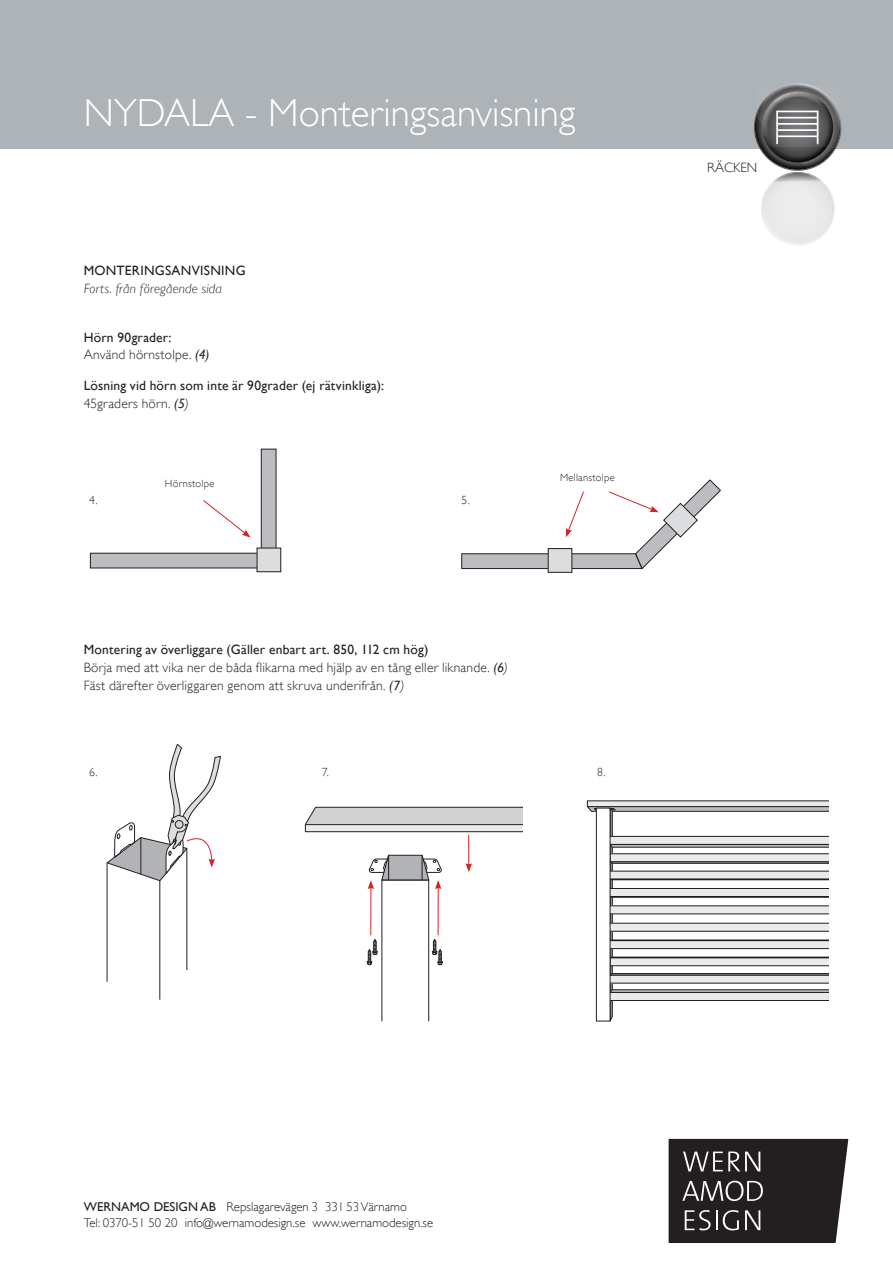
<style>
.page{position:relative;width:893px;height:1263px;background:#fff}
.page>*{position:absolute;margin:0;border:0;box-sizing:border-box;transform-origin:0 0}
.t1{font:39px "Gill Sans Alt One WGL Light";color:#fff}
.t2{font:300 13.5px "Gill Sans";letter-spacing:.015em;color:#231f20}
.t3{font:13.5px "Gill Sans";letter-spacing:.015em;color:#231f20}
.t4{font:italic 300 13.5px "Gill Sans";letter-spacing:.01em;color:#231f20}
.t5{font:300 12.75px/16.2px "Gill Sans";color:#231f20}
.t6{font:300 11.85px "Gill Sans";color:#231f20}
.t7{font:300 10.5px "Gill Sans";letter-spacing:.025em;color:#231f20}
.s1{font-weight:400;font-style:italic}
.s2{font-style:italic}
.s3{font-weight:400}
</style>
<div class="page">
<div style="left:0;top:0;width:893px;height:148px;background:#adb3b7"></div>
<svg style="left:669px;top:1139px;width:179px;height:104px;background:#383536"></svg>
<svg style="left:735px;top:83px;width:126px;height:162px"></svg>
<svg style="left:757px;top:86px;width:82px;height:82px"></svg>
<svg style="left:756px;top:86px;width:77px;height:61px"></svg>
<svg style="left:762px;top:103px;width:77px;height:61px;background:#616162"></svg>
<hr style="left:777px;top:111px;width:40px;height:1px;background:#fff">
<hr style="left:777px;top:117px;width:40px;height:1px;background:#fff">
<hr style="left:777px;top:123px;width:40px;height:2px;background:#fff">
<hr style="left:777px;top:129px;width:40px;height:2px;background:#fff">
<hr style="left:777px;top:135px;width:40px;height:2px;background:#fff">
<hr style="left:817px;top:111px;width:1px;height:33px;background:#fff">
<hr style="left:776px;top:111px;width:2px;height:33px;background:#fff">
<div style="left:548px;top:549px;width:24px;height:23px;background:#dcdddf"></div>
<svg style="left:461px;top:479px;width:260px;height:90px"></svg>
<div style="left:90px;top:553px;width:169px;height:15px;background:#bcbdc0"></div>
<div style="left:90px;top:553px;width:169px;height:15px;border:1px solid #231f20"></div>
<div style="left:261px;top:449px;width:15px;height:103px;background:#bcbdc0"></div>
<div style="left:261px;top:449px;width:15px;height:103px;border:1px solid #231f20"></div>
<svg style="left:203px;top:500px;width:48px;height:38px"></svg>
<div style="left:257px;top:548px;width:24px;height:24px;background:#dcdddf"></div>
<div style="left:257px;top:548px;width:24px;height:24px;border:1px solid #231f20"></div>
<hr style="left:107px;top:863px;width:1px;height:119px;background:#231f20">
<hr style="left:160px;top:881px;width:1px;height:119px;background:#231f20">
<hr style="left:187px;top:848px;width:1px;height:122px;background:#231f20">
<svg style="left:107px;top:744px;width:114px;height:137px"></svg>
<hr style="left:141px;top:837px;width:1px;height:37px;background:#231f20">
<svg style="left:305px;top:800px;width:524px;height:222px"></svg>
<div style="left:596px;top:808px;width:14px;height:213px;background:#fff"></div>
<div style="left:596px;top:808px;width:14px;height:213px;border:1px solid #231f20"></div>
<p class="t1" style="left:84px;top:87px;width:493px">NYDALA - Monteringsanvisning</p>
<p class="t3" style="left:84px;top:263px;width:164px">MONTERINGSANVISNING</p>
<p class="t4" style="left:84px;top:281px;width:140px">Forts. från föregående sida</p>
<p class="t3" style="left:84px;top:329px;width:89px">Hörn 90grader:</p>
<p class="t2" style="left:84px;top:347px;width:127px">Använd hörnstolpe. <span class="s1">(4)</span></p>
<p class="t3" style="left:84px;top:377px;width:302px">Lösning vid hörn som inte är 90grader (ej rätvinkliga):</p>
<p class="t2" style="left:84px;top:395px;width:107px">45graders hörn. <span class="s1">(5</span><span class="s2">)</span></p>
<p class="t7" style="left:165px;top:477px;width:51px">Hörnstolpe</p>
<p class="t6" style="left:89px;top:493px;width:10px">4.</p>
<p class="t6" style="left:461px;top:493px;width:10px">5.</p>
<p class="t7" style="left:560px;top:471px;width:56px">Mellanstolpe</p>
<p class="t3" style="left:84px;top:641px;width:346px">Montering av överliggare (Gäller enbart art. 850, 112 cm hög)</p>
<p class="t2" style="left:84px;top:660px;width:426px">Börja med att vika ner de båda flikarna med hjälp av en tång eller liknande. <span class="s1">(6</span><span class="s2">)</span></p>
<p class="t2" style="left:84px;top:678px;width:322px">Fäst därefter överliggaren genom att skruva underifrån. <span class="s1">(7</span><span class="s2">)</span></p>
<p class="t6" style="left:89px;top:765px;width:10px">6.</p>
<p class="t6" style="left:322px;top:765px;width:9px">7.</p>
<p class="t6" style="left:597px;top:765px;width:10px">8.</p>
<p class="t2" style="left:707px;top:160px;width:52px">RÄCKEN</p>
<p class="t5" style="left:84px;top:1199px;width:351px"><span class="s3">WERNAMO DESIGN AB</span> Repslagarevägen 3 331 53 Värnamo<br>Tel: 0370-51 50 20 info@wernamodesign.se www.wernamodesign.se</p>
</div>
